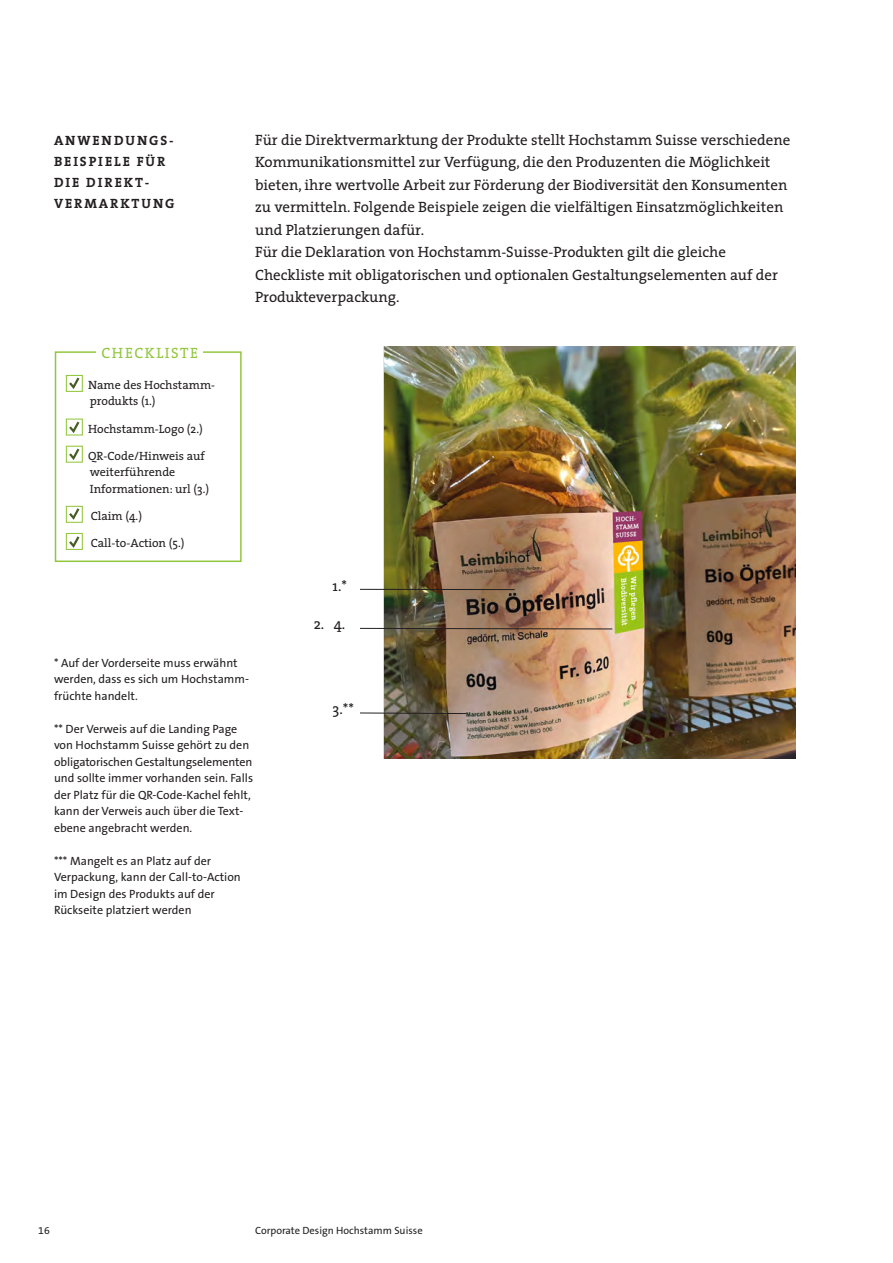
<style>
.page{position:relative;width:893px;height:1263px;background:#fff}
.page>*{position:absolute;margin:0;border:0;box-sizing:border-box;transform-origin:0 0}
.LAUFTEXT{font:15px/22.5px "The Serif";color:#231f20}
.LAUFTEXT-2{font:15px "The Serif";letter-spacing:.1em;color:#92c73d}
.UNTERKAPITEL{font:700 13.5px/21px "The Serif";letter-spacing:.14em;color:#231f20}
.KLEININFOS{font:12px/16.5px "The Sans B W5 Plain";color:#231f20}
.LAUFTEXT-3{font:12px/16.5px "The Serif";color:#231f20}
.t1{font:10.5px "The Sans B W5 Plain";color:#231f20}
</style>
<div class="page">
<img style="left:374px;top:346px;width:422px;height:412px">
<hr style="left:360px;top:589px;width:155px;height:1px;background:#231f20">
<svg style="left:360px;top:628px;width:253px;height:2px"></svg>
<svg style="left:360px;top:712px;width:107px;height:2px"></svg>
<div style="left:55px;top:351px;width:187px;height:211px;border:2px solid #92c73d"></div>
<div style="left:97px;top:347px;width:106px;height:11px;background:#fff"></div>
<div style="left:66px;top:375px;width:17px;height:17px;border:1px solid #92c73d"></div>
<div style="left:66px;top:418px;width:17px;height:17px;border:1px solid #92c73d"></div>
<div style="left:66px;top:446px;width:17px;height:17px;border:1px solid #92c73d"></div>
<div style="left:66px;top:506px;width:17px;height:17px;border:1px solid #92c73d"></div>
<div style="left:66px;top:533px;width:17px;height:17px;border:1px solid #92c73d"></div>
<svg style="left:67px;top:375px;width:15px;height:16px"></svg>
<svg style="left:67px;top:419px;width:15px;height:16px"></svg>
<svg style="left:67px;top:446px;width:15px;height:16px"></svg>
<svg style="left:67px;top:506px;width:15px;height:16px"></svg>
<svg style="left:67px;top:534px;width:15px;height:16px"></svg>
<p class="UNTERKAPITEL" style="left:54px;top:130px;width:122px">ANWENDUNGS-<br>BEISPIELE FÜR<br>DIE DIREKT-<br>VERMARKTUNG</p>
<p class="LAUFTEXT-2" style="left:102px;top:340px;width:98px">CHECKLISTE</p>
<p class="LAUFTEXT-3" style="left:88px;top:376px;width:129px">Name des Hochstamm&shy;produkts (1.)</p>
<p class="LAUFTEXT-3" style="left:88px;top:420px;width:116px">Hochstamm-Logo (2.)</p>
<p class="LAUFTEXT-3" style="left:88px;top:447px;width:123px">QR-Code/Hinweis auf weiterführende<br>Informationen: url (3.)</p>
<p class="LAUFTEXT-3" style="left:91px;top:507px;width:53px">Claim (4.)</p>
<p class="LAUFTEXT-3" style="left:91px;top:534px;width:95px">Call-to-Action (5.)</p>
<p class="LAUFTEXT" style="left:255px;top:128px;width:537px">Für die Direktvermarktung der Produkte stellt Hochstamm Suisse verschiedene Kommunikationsmittel zur Verfügung, die den Produzenten die Möglichkeit bieten, ihre wertvolle Arbeit zur Förderung der Biodiversität den Konsumenten zu vermitteln. Folgende Beispiele zeigen die vielfältigen Einsatzmöglichkeiten und Platzierungen dafür.</p>
<p class="LAUFTEXT" style="left:255px;top:240px;width:524px">Für die Deklaration von Hochstamm-Suisse-Produkten gilt die gleiche<br>Checkliste mit obligatorischen und optionalen Gestaltungselementen auf der<br>Produkteverpackung.</p>
<p class="LAUFTEXT" style="left:333px;top:574px;width:16px">1.*</p>
<p class="LAUFTEXT" style="left:314px;top:612px;width:33px">2. 4.</p>
<p class="KLEININFOS" style="left:54px;top:655px;width:197px">* Auf der Vorderseite muss erwähnt werden, dass es sich um Hochstamm&shy;früchte handelt.</p>
<p class="KLEININFOS" style="left:54px;top:721px;width:201px">** Der Verweis auf die Landing Page von Hochstamm Suisse gehört zu den obligatorischen Gestaltungselementen und sollte immer vorhanden sein. Falls der Platz für die QR-Code-Kachel fehlt, kann der Verweis auch über die Text&shy;ebene angebracht werden.</p>
<p class="KLEININFOS" style="left:54px;top:853px;width:188px">*** Mangelt es an Platz auf der<br>Verpackung, kann der Call-to-Action im Design des Produkts auf der<br>Rückseite platziert werden</p>
<p class="LAUFTEXT" style="left:333px;top:697px;width:23px">3.**</p>
<p class="t1" style="left:38px;top:1223px;width:13px">16</p>
<p class="t1" style="left:255px;top:1223px;width:169px">Corporate Design Hochstamm Suisse</p>
</div>
